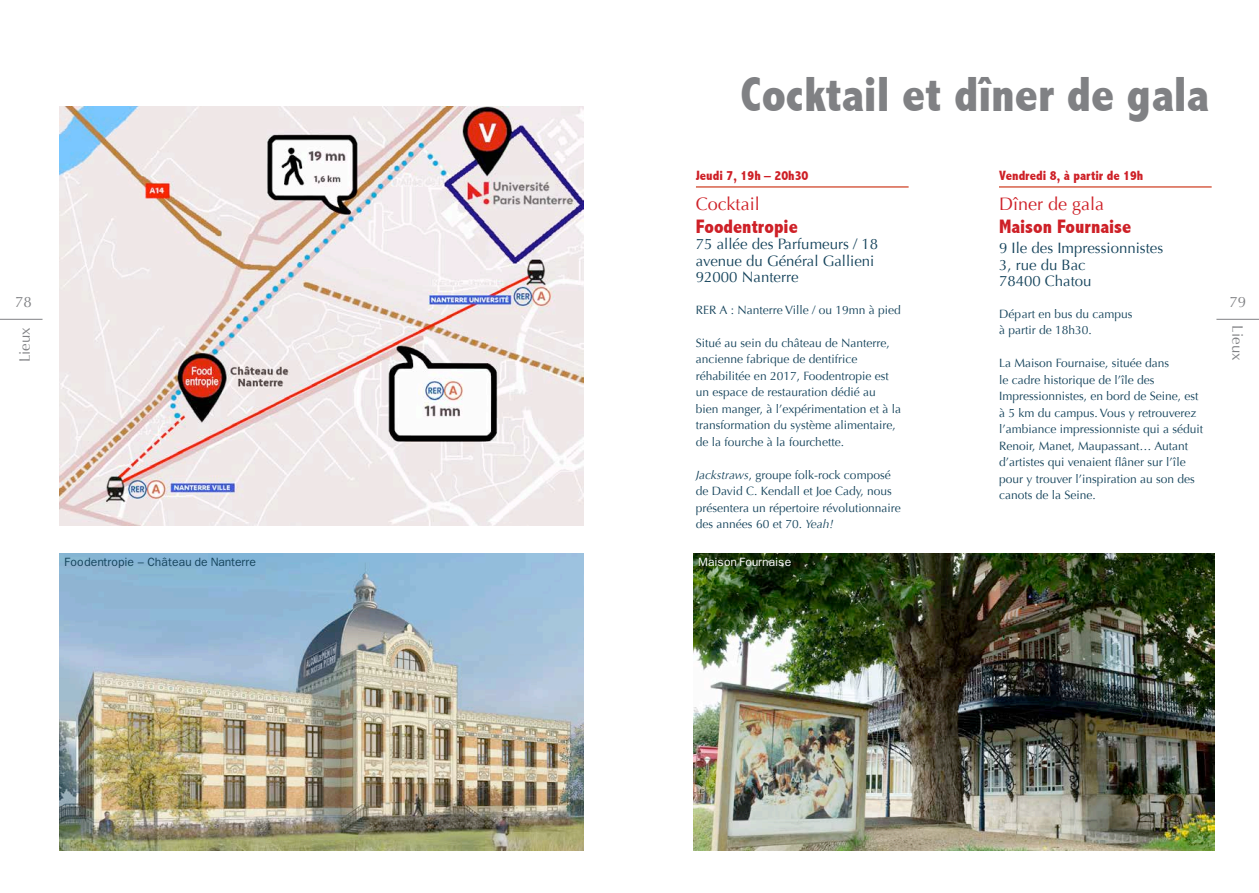
<style>
.page{position:relative;width:1259px;height:893px;background:#fff}
.page>*{position:absolute;margin:0;border:0;box-sizing:border-box;transform-origin:0 0}
.t1{font:800 condensed 49.5px "Abadi";color:#808184}
.t2{font:800 condensed 19.5px "Abadi";color:#ce2027}
.t3{font:18px "Optima";color:#ce2027}
.t4{font:15px/16.5px "Optima";color:#16445c}
.t5{font:15px "Optima";color:#808184}
.t6{font:800 condensed 13.5px "Abadi";color:#ce2027}
.t7{font:12px/16.5px "Optima";color:#16445c}
.t8{font:12px "Nonserif";color:#16445c}
.t9{font:12px "Nonserif";color:#fff}
.s1{font-style:italic}
</style>
<div class="page">
<hr style="left:0;top:319px;width:43px;height:1px;background:#808184">
<hr style="left:1216px;top:319px;width:43px;height:1px;background:#808184">
<img style="left:60px;top:106px;width:524px;height:420px">
<img style="left:60px;top:553px;width:524px;height:297px">
<hr style="left:696px;top:186px;width:212px;height:2px;background:#d76049">
<img style="left:693px;top:553px;width:521px;height:297px">
<hr style="left:999px;top:186px;width:212px;height:2px;background:#d76049">
<h1 class="t1" style="left:740px;top:66px;width:470px">Cocktail et dîner de gala</h1>
<p class="t6" style="left:696px;top:167px;width:114px">Jeudi 7, 19h – 20h30</p>
<h3 class="t3" style="left:696px;top:194px;width:65px">Cocktail</h3>
<h2 class="t2" style="left:696px;top:215px;width:103px">Foodentropie</h2>
<p class="t4" style="left:696px;top:236px;width:184px">75 allée des Parfumeurs / 18 avenue du Général Gallieni<br>92000 Nanterre</p>
<p class="t7" style="left:696px;top:301px;width:206px">RER A : Nanterre Ville / ou 19mn à pied</p>
<p class="t7" style="left:696px;top:334px;width:207px">Situé au sein du château de Nanterre, ancienne fabrique de dentifrice réhabilitée en 2017, Foodentropie est un espace de restauration dédié au bien manger, à l’expérimentation et à la transformation du système alimentaire, de la fourche à la fourchette.</p>
<p class="t7" style="left:696px;top:466px;width:206px"><span class="s1">Jackstraws</span>, groupe folk-rock composé de David C. Kendall et Joe Cady, nous présentera un répertoire révolutionnaire des années 60 et 70. <span class="s1">Yeah!</span></p>
<p class="t6" style="left:999px;top:167px;width:146px">Vendredi 8, à partir de 19h</p>
<h3 class="t3" style="left:999px;top:194px;width:107px">Dîner de gala</h3>
<h2 class="t2" style="left:999px;top:215px;width:134px">Maison Fournaise</h2>
<p class="t4" style="left:999px;top:240px;width:166px">9 Ile des Impressionnistes<br>3, rue du Bac<br>78400 Chatou</p>
<p class="t7" style="left:999px;top:306px;width:135px">Départ en bus du campus à partir de 18h30.</p>
<p class="t7" style="left:999px;top:355px;width:206px">La Maison Fournaise, située dans<br>le cadre historique de l’île des Impressionnistes, en bord de Seine, est à 5 km du campus. Vous y retrouverez l’ambiance impressionniste qui a séduit Renoir, Manet, Maupassant… Autant d’artistes qui venaient flâner sur l’île pour y trouver l’inspiration au son des canots de la Seine.</p>
<p class="t5" style="left:15px;top:293px;width:18px">78</p>
<p class="t5" style="left:1229px;top:293px;width:18px">79</p>
<p class="t5" style="left:16px;top:362px;width:37px;rotate:-90deg">Lieux</p>
<p class="t5" style="left:1246px;top:325px;width:37px;rotate:90deg">Lieux</p>
<p class="t8" style="left:65px;top:555px;width:193px">Foodentropie – Château de Nanterre</p>
<p class="t9" style="left:698px;top:555px;width:94px">Maison Fournaise</p>
</div>
